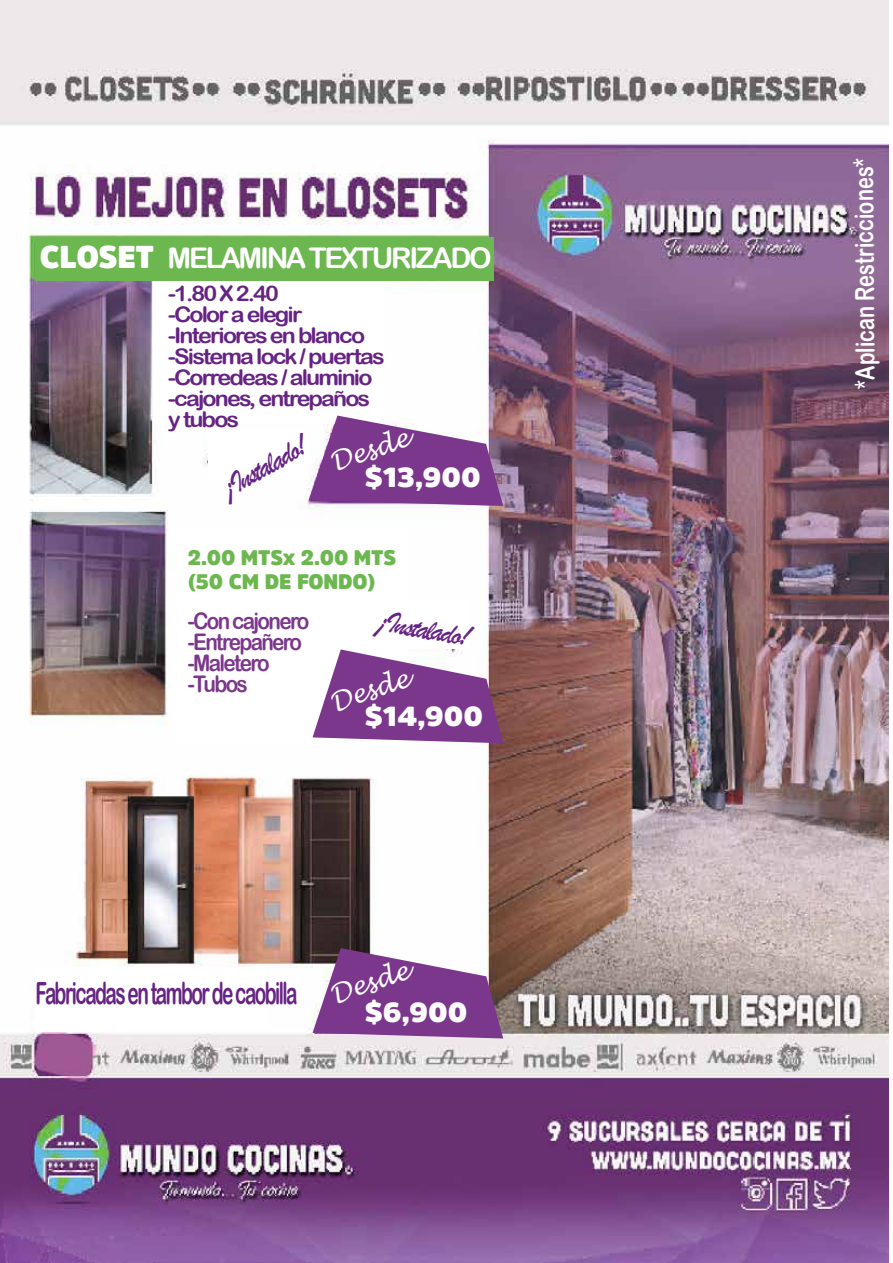
<style>
.page{position:relative;width:893px;height:1263px;background:#fff}
.page>*{position:absolute;margin:0;border:0;box-sizing:border-box;transform-origin:0 0}
.t1{font:31.5px "Brush Script";color:#662383}
.t2{font:30.6px "Arial Rounded MT Bold";letter-spacing:-.08em;color:#662383;scale:.62 1}
.t3{font:28.5px "Arial Rounded MT Bold";letter-spacing:-.08em;color:#fff}
.t4{font:900 27.45px "Amsi Pro";color:#fdfdfd;scale:1.04 1}
.t5{font:26.1px "Arial Rounded MT Bold";letter-spacing:-.01em;color:#fff;scale:.77 1}
.t6{font:italic 25.95px "Lucida Handwriting";color:#fff;scale:.96 1}
.t7{font:22.8px/21px "Arial Rounded MT Bold";letter-spacing:-.08em;color:#7b378c;scale:.91 1}
.t8{font:21.45px/21px "Arial Rounded MT Bold";letter-spacing:-.08em;color:#662383;scale:1.08 1}
.t9{font:900 21px/24px "Amsi Pro";letter-spacing:-.01em;color:#6cb74f}
.s1{font-family:"Amsi Pro";font-weight:900;font-size:31.5px}
</style>
<div class="page">
<img style="left:0;top:0;width:888px;height:1263px">
<div style="left:154px;top:280px;width:230px;height:144px;background:#fff"></div>
<div style="left:178px;top:600px;width:230px;height:143px;background:#fff"></div>
<div style="left:178px;top:528px;width:230px;height:143px;background:#fff"></div>
<div style="left:35px;top:967px;width:231px;height:64px;background:#fff"></div>
<svg style="left:309px;top:416px;width:194px;height:90px"></svg>
<svg style="left:313px;top:649px;width:190px;height:94px"></svg>
<svg style="left:313px;top:948px;width:190px;height:90px"></svg>
<div style="left:35px;top:237px;width:459px;height:43px;background:#6cb74f"></div>
<div style="left:208px;top:430px;width:101px;height:50px;background:#fff"></div>
<div style="left:369px;top:599px;width:101px;height:50px;background:#fff"></div>
<h3 class="t3" style="left:40px;top:241px;width:453px"><span class="s1">CLOSET</span> MELAMINA TEXTURIZADO</h3>
<p class="t8" style="left:168px;top:283px;width:202px">-1.80 X 2.40<br>-Color a elegir -Interiores en blanco -Sistema lock / puertas -Corredeas / aluminio -cajones, entrepaños y tubos</p>
<p class="t6" style="left:326px;top:447px;width:86px;rotate:-18deg">Desde</p>
<h1 class="t1" style="left:214px;top:473px;width:96px;rotate:-30deg">¡Instalado!</h1>
<p class="t4" style="left:365px;top:458px;width:113px">$13,900</p>
<p class="t9" style="left:188px;top:546px;width:210px">2.00 MTSx 2.00 MTS (50 CM DE FONDO)</p>
<p class="t7" style="left:188px;top:610px;width:135px">-Con cajonero -Entrepañero -Maletero -Tubos</p>
<h1 class="t1" style="left:381px;top:601px;width:96px;rotate:10deg">¡Instalado!</h1>
<p class="t6" style="left:326px;top:688px;width:86px;rotate:-18deg">Desde</p>
<p class="t4" style="left:365px;top:697px;width:115px">$14,900</p>
<h2 class="t2" style="left:35px;top:975px;width:424px">Fabricadas en tambor de caobilla</h2>
<p class="t6" style="left:326px;top:980px;width:86px;rotate:-18deg">Desde</p>
<p class="t4" style="left:365px;top:994px;width:100px">$6,900</p>
<p class="t5" style="left:849px;top:389px;width:302px;rotate:-90deg">*Aplican Restricciones*</p>
</div>
